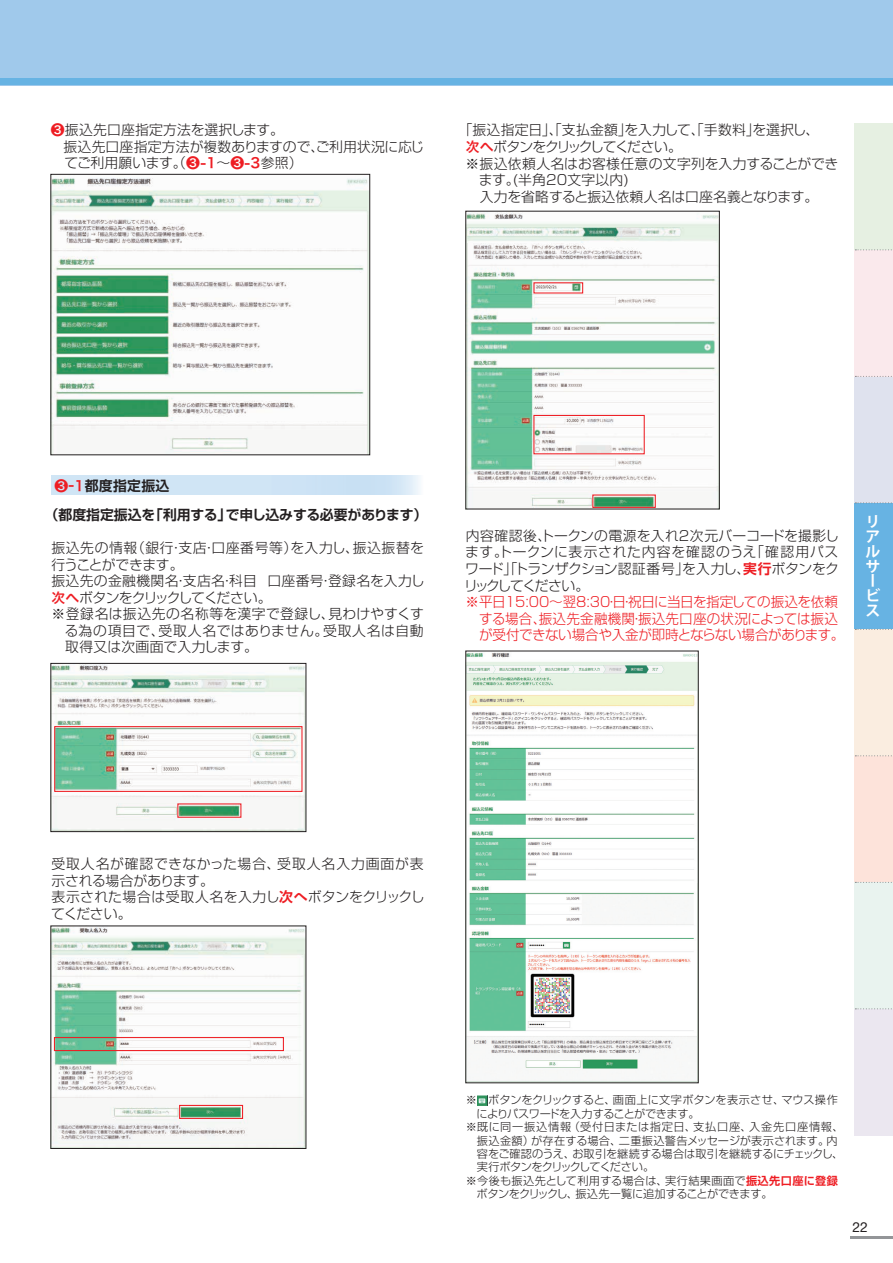
<style>
.page{position:relative;width:893px;height:1263px;background:#fff}
.page>*{position:absolute;margin:0;border:0;box-sizing:border-box;transform-origin:0 0}
.t1{font:700 14.85px/14.9px "Koz Go Pro";color:#fff}
.t2{font:300 13.8px/16.6px "Shin Go Pr 5";letter-spacing:.015em;color:#231f20}
.t3{font:300 13.8px/16.6px "Shin Go Pr 5";letter-spacing:-.02em;color:#ee1d23}
.t4{font:300 13.8px "Shin Go Pr 5";letter-spacing:.045em;color:#231f20}
.t5{font:700 13.8px/29.1px "Shin Go Pr 5 De";color:#231f20}
.t6{font:300 13.8px "Shin Go Pr 5";letter-spacing:-.01em;color:#231f20}
.t7{font:300 13.8px "Shin Go Pr 5";letter-spacing:-.085em;color:#231f20}
.t8{font:300 13.8px "Shin Go Pr 5";letter-spacing:-.07em;color:#231f20}
.t9{font:300 13.8px "Shin Go Pr 5";letter-spacing:-.05em;color:#231f20}
.t10{font:13.8px "Helvetica Neue LT Std";color:#231f20}
.t11{font:300 11.1px "Shin Go Pr 5";letter-spacing:-.005em;color:#231f20}
.t12{font:300 11.1px "Shin Go Pr 5";letter-spacing:.07em;color:#231f20}
.t13{font:300 11.1px "Shin Go Pr 5";letter-spacing:.015em;color:#231f20}
.t14{font:300 11.1px "Shin Go Pr 5";letter-spacing:.025em;color:#231f20}
.t15{font:300 11.1px "Shin Go Pr 5";letter-spacing:-.04em;color:#231f20}
.t16{font:300 11.1px "Shin Go Pr 5";letter-spacing:-.045em;color:#231f20}
.t17{font:300 11.1px "Shin Go Pr 5";letter-spacing:-.07em;color:#231f20}
.s1{font-family:"Hira Kaku Pro W6";font-weight:400;color:#ee1d23}
.s2{font-family:"Shin Go Pr 5 De";font-weight:700;color:#ee1d23}
</style>
<div class="page">
<hr style="left:850px;top:1236px;width:43px;height:2px;background:#939598">
<div style="left:0;top:0;width:893px;height:85px;background:#a0c9eb"></div>
<div style="left:0;top:79px;width:893px;height:6px;background:#67b3e3"></div>
<div style="left:855px;top:756px;width:38px;height:126px;background:#fde3da"></div>
<div style="left:855px;top:376px;width:38px;height:127px;background:#dfe2ee"></div>
<div style="left:855px;top:123px;width:38px;height:127px;background:#e6f0e2"></div>
<div style="left:855px;top:250px;width:38px;height:126px;background:#fae9ec"></div>
<div style="left:855px;top:503px;width:38px;height:126px;background:#67b3e3"></div>
<div style="left:855px;top:629px;width:38px;height:127px;background:#faede0"></div>
<svg style="left:855px;top:376px;width:38px;height:1px"></svg>
<svg style="left:855px;top:249px;width:37px;height:1px"></svg>
<svg style="left:855px;top:629px;width:37px;height:1px"></svg>
<svg style="left:855px;top:755px;width:37px;height:1px"></svg>
<div style="left:855px;top:882px;width:38px;height:127px;background:#e9f3ef"></div>
<div style="left:855px;top:1009px;width:38px;height:126px;background:#ebe7f0"></div>
<svg style="left:855px;top:502px;width:37px;height:1px"></svg>
<svg style="left:855px;top:882px;width:37px;height:1px"></svg>
<svg style="left:855px;top:1008px;width:37px;height:1px"></svg>
<img style="left:467px;top:213px;width:251px;height:294px">
<div style="left:465px;top:211px;width:255px;height:298px;border:1px solid #231f20"></div>
<img style="left:53px;top:928px;width:251px;height:219px">
<img style="left:53px;top:177px;width:315px;height:276px">
<div style="left:51px;top:174px;width:319px;height:281px;border:1px solid #231f20"></div>
<img style="left:53px;top:665px;width:251px;height:165px">
<div style="left:51px;top:663px;width:255px;height:169px;border:1px solid #231f20"></div>
<div style="left:177px;top:803px;width:64px;height:15px;border:1px solid #ee1d23"></div>
<div style="left:533px;top:415px;width:112px;height:39px;border:1px solid #ee1d23"></div>
<div style="left:592px;top:494px;width:64px;height:14px;border:1px solid #ee1d23"></div>
<div style="left:179px;top:1105px;width:64px;height:14px;border:1px solid #ee1d23"></div>
<div style="left:54px;top:1037px;width:230px;height:14px;border:1px solid #ee1d23"></div>
<div style="left:54px;top:726px;width:248px;height:66px;border:1px solid #ee1d23"></div>
<img style="left:467px;top:653px;width:230px;height:228px">
<img style="left:467px;top:886px;width:230px;height:195px">
<div style="left:465px;top:651px;width:234px;height:432px;border:1px solid #231f20"></div>
<svg style="left:477px;top:1095px;width:10px;height:10px"></svg>
<p class="t2" style="left:64px;top:120px;width:362px;text-indent:-13px"><span class="s1">❸</span>振込先口座指定方法を選択します。<br>振込先口座指定方法が複数ありますので、ご利用状況に応じてご利用願います。（<span class="s1">❸-1</span>～<span class="s1">❸-3</span>参照）</p>
<p class="t2" style="left:458px;top:121px;width:362px">「振込指定日」、「支払金額」を入力して、「手数料」を選択し、</p>
<p class="t7" style="left:466px;top:135px;width:218px"><span class="s1">次へ</span>ボタンをクリックしてください。</p>
<p class="t2" style="left:466px;top:154px;width:374px">※振込依頼人名はお客様任意の文字列を入力することができ</p>
<p class="t2" style="left:479px;top:170px;width:151px">ます。(半角20文字以内)</p>
<p class="t6" style="left:466px;top:185px;width:354px">　入力を省略すると振込依頼人名は口座名義となります。</p>
<p class="t5" style="left:45px;top:470px;width:384px;text-indent:10px"><span class="s1">❸-1</span>都度指定振込<br>（都度指定振込を「利用する」で申し込みする必要があります）</p>
<p class="t4" style="left:51px;top:536px;width:374px">振込先の情報（銀行・支店・口座番号等）を入力し、振込振替を</p>
<p class="t9" style="left:51px;top:553px;width:134px">行うことができます。</p>
<p class="t2" style="left:51px;top:571px;width:375px">振込先の金融機関名・支店名・科目 口座番号・登録名を入力し</p>
<p class="t8" style="left:51px;top:586px;width:222px"><span class="s1">次へ</span>ボタンをクリックしてください。</p>
<p class="t2" style="left:51px;top:604px;width:374px">※登録名は振込先の名称等を漢字で登録し、見わけやすくす</p>
<p class="t4" style="left:65px;top:619px;width:360px">る為の項目で、受取人名ではありません。受取人名は自動</p>
<p class="t2" style="left:65px;top:638px;width:194px">取得又は次画面で入力します。</p>
<p class="t2" style="left:464px;top:526px;width:376px;text-align:justify">内容確認後、トークンの電源を入れ2次元バーコードを撮影します。トークンに表示された内容を確認のうえ「確認用パスワード」「トランザクション認証番号」を入力し、<span class="s2">実行</span>ボタンをクリックしてください。</p>
<p class="t3" style="left:479px;top:592px;width:367px;text-indent:-14px">※平日15:00～翌8:30・日・祝日に当日を指定しての振込を依頼する場合、振込先金融機関・振込先口座の状況によっては振込が受付できない場合や入金が即時とならない場合があります。</p>
<p class="t1" style="left:865px;top:515px;width:16px">リアルサービス</p>
<p class="t2" style="left:51px;top:854px;width:375px">受取人名が確認できなかった場合、受取人名入力画面が表示される場合があります。<br>表示された場合は受取人名を入力し<span class="s2">次へ</span>ボタンをクリックしてください。</p>
<p class="t11" style="left:466px;top:1091px;width:374px">※　ボタンをクリックすると、画面上に文字ボタンを表示させ、マウス操作</p>
<p class="t16" style="left:476px;top:1104px;width:225px">によりパスワードを入力することができます。</p>
<p class="t12" style="left:466px;top:1118px;width:379px">※既に同一振込情報（受付日または指定日、支払口座、入金先口座情報、</p>
<p class="t13" style="left:477px;top:1131px;width:362px">振込金額）が存在する場合、二重振込警告メッセージが表示されます。内</p>
<p class="t11" style="left:477px;top:1144px;width:368px">容をご確認のうえ、お取引を継続する場合は取引を継続するにチェックし、</p>
<p class="t17" style="left:477px;top:1158px;width:179px">実行ボタンをクリックしてください。</p>
<p class="t14" style="left:466px;top:1171px;width:374px">※今後も振込先として利用する場合は、実行結果画面で<span class="s2">振込先口座に登録</span></p>
<p class="t15" style="left:477px;top:1185px;width:297px">ボタンをクリックし、振込先一覧に追加することができます。</p>
<p class="t10" style="left:853px;top:1219px;width:17px">22</p>
</div>
